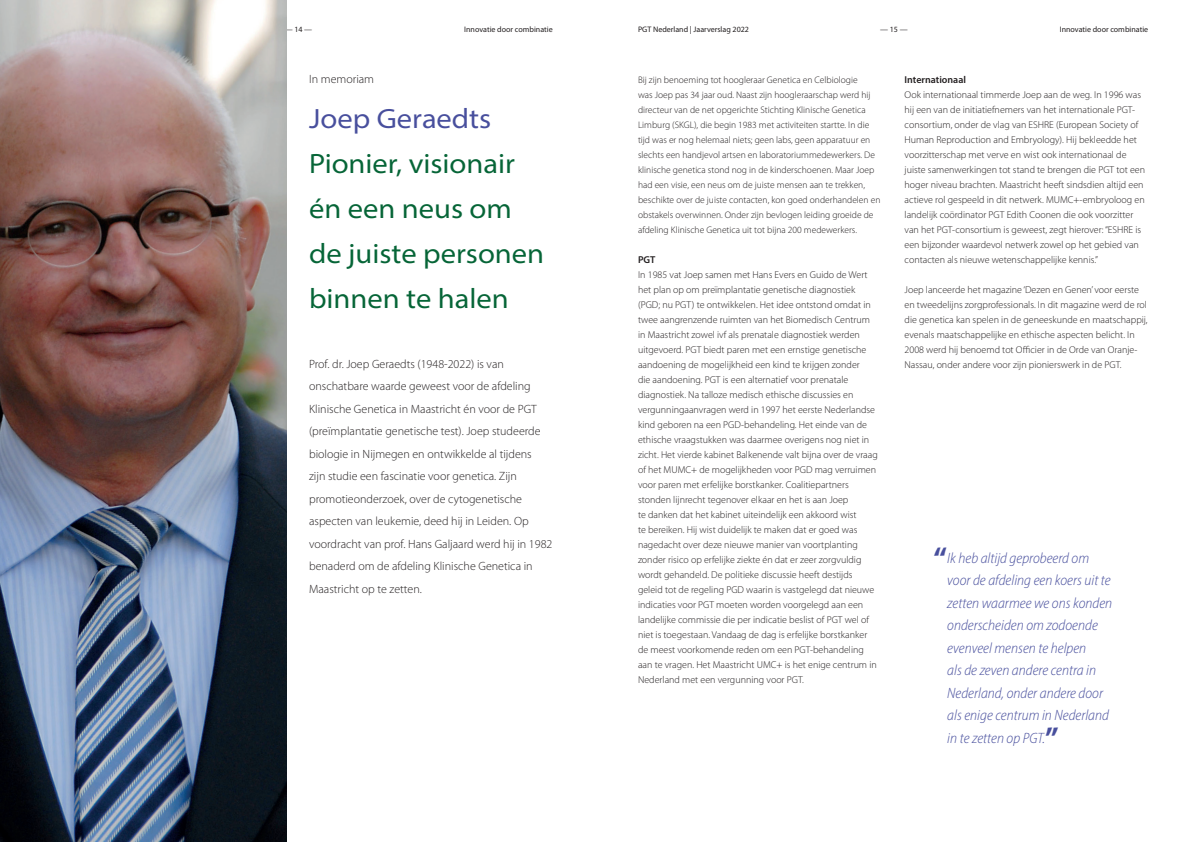
<style>
.page{position:relative;width:1191px;height:842px;background:#fff}
.page>*{position:absolute;margin:0;border:0;box-sizing:border-box;transform-origin:0 0}
.PGT_-_Casus_Titel{font:semi-expanded 28px/45px "Myriad Pro";color:#066537}
.PGT_-_Quote{font:italic 300 semi-condensed 15px/22.5px "Myriad Pro";color:#484f9d}
.PGT_-_Casus_Inleiding{font:300 12px/22.5px "Myriad Pro";color:#231f20}
.PGT_-_Casus_Platte_tekst{font:300 10px/15px "Myriad Pro";color:#231f20}
.PGT_-_Tekst_zwart_kopje{font:600 10px "Myriad Pro";color:#231f20}
.PGT_-_Casus_Inleiding-2{font:300 9.5px/15px "Myriad Pro";color:#231f20}
.t1{font:8px "Myriad Pro";color:#231f20}
.s1{color:#484f9d}
.s2{font-weight:700;font-style:normal;font-stretch:normal;font-size:30px}
</style>
<div class="page">
<img style="left:0;top:0;width:286px;height:842px">
<p class="t1" style="left:285px;top:24px;width:29px">— 14 —</p>
<p class="t1" style="left:464px;top:24px;width:90px">Innovatie door combinatie</p>
<p class="t1" style="left:638px;top:24px;width:112px">PGT Nederland | Jaarverslag 2022</p>
<p class="t1" style="left:880px;top:24px;width:29px">— 15 —</p>
<p class="t1" style="left:1059px;top:24px;width:90px">Innovatie door combinatie</p>
<p class="PGT_-_Casus_Inleiding" style="left:309px;top:67px;width:67px">In memoriam</p>
<p class="PGT_-_Casus_Titel" style="left:309px;top:95px;width:237px"><span class="s1">Joep Geraedts<br></span>Pionier, visionair én een neus om de juiste personen binnen te halen</p>
<p class="PGT_-_Casus_Inleiding" style="left:309px;top:352px;width:245px">Prof. dr. Joep Geraedts (1948-2022) is van onschatbare waarde geweest voor de afdeling Klinische Genetica in Maastricht én voor de PGT (preïmplantatie genetische test). Joep studeerde biologie in Nijmegen en ontwikkelde al tijdens<br>zijn studie een fascinatie voor genetica. Zijn promotieonderzoek, over de cytogenetische aspecten van leukemie, deed hij in Leiden. Op voordracht van prof. Hans Galjaard werd hij in 1982 benaderd om de afdeling Klinische Genetica in Maastricht op te zetten.</p>
<p class="PGT_-_Casus_Inleiding-2" style="left:638px;top:72px;width:244px">Bij zijn benoeming tot hoogleraar Genetica en Celbiologie<br>was Joep pas 34 jaar oud. Naast zijn hoogleraarschap werd hij directeur van de net opgerichte Stichting Klinische Genetica Limburg (SKGL), die begin 1983 met activiteiten startte. In die tijd was er nog helemaal niets; geen labs, geen apparatuur en slechts een handjevol artsen en laboratoriummedewerkers. De klinische genetica stond nog in de kinderschoenen. Maar Joep had een visie, een neus om de juiste mensen aan te trekken, beschikte over de juiste contacten, kon goed onderhandelen en obstakels overwinnen. Onder zijn bevlogen leiding groeide de afdeling Klinische Genetica uit tot bijna 200 medewerkers.</p>
<p class="PGT_-_Tekst_zwart_kopje" style="left:638px;top:253px;width:19px">PGT</p>
<p class="PGT_-_Casus_Platte_tekst" style="left:638px;top:267px;width:241px">In 1985 vat Joep samen met Hans Evers en Guido de Wert het plan op om preïmplantatie genetische diagnostiek (PGD; nu PGT) te ontwikkelen. Het idee ontstond omdat in twee aangrenzende ruimten van het Biomedisch Centrum in Maastricht zowel ivf als prenatale diagnostiek werden uitgevoerd. PGT biedt paren met een ernstige genetische aandoening de mogelijkheid een kind te krijgen zonder<br>die aandoening. PGT is een alternatief voor prenatale diagnostiek. Na talloze medisch ethische discussies en vergunningaanvragen werd in 1997 het eerste Nederlandse kind geboren na een PGD-behandeling. Het einde van de ethische vraagstukken was daarmee overigens nog niet in zicht. Het vierde kabinet Balkenende valt bijna over de vraag of het MUMC+ de mogelijkheden voor PGD mag verruimen voor paren met erfelijke borstkanker. Coalitiepartners stonden lijnrecht tegenover elkaar en het is aan Joep<br>te danken dat het kabinet uiteindelijk een akkoord wist<br>te bereiken. Hij wist duidelijk te maken dat er goed was nagedacht over deze nieuwe manier van voortplanting zonder risico op erfelijke ziekte én dat er zeer zorgvuldig wordt gehandeld. De politieke discussie heeft destijds geleid tot de regeling PGD waarin is vastgelegd dat nieuwe indicaties voor PGT moeten worden voorgelegd aan een landelijke commissie die per indicatie beslist of PGT wel of niet is toegestaan. Vandaag de dag is erfelijke borstkanker de meest voorkomende reden om een PGT-behandeling aan te vragen. Het Maastricht UMC+ is het enige centrum in Nederland met een vergunning voor PGT.</p>
<p class="PGT_-_Tekst_zwart_kopje" style="left:904px;top:73px;width:63px">Internationaal</p>
<p class="PGT_-_Casus_Platte_tekst" style="left:904px;top:87px;width:242px">Ook internationaal timmerde Joep aan de weg. In 1996 was hij een van de initiatiefnemers van het internationale PGT&shy;consortium, onder de vlag van ESHRE (European Society of Human Reproduction and Embryology). Hij bekleedde het voorzitterschap met verve en wist ook internationaal de juiste samenwerkingen tot stand te brengen die PGT tot een hoger niveau brachten. Maastricht heeft sindsdien altijd een actieve rol gespeeld in dit netwerk. MUMC+-embryoloog en landelijk coördinator PGT Edith Coonen die ook voorzitter van het PGT-consortium is geweest, zegt hierover: “ESHRE is een bijzonder waardevol netwerk zowel op het gebied van contacten als nieuwe wetenschappelijke kennis.”</p>
<p class="PGT_-_Casus_Platte_tekst" style="left:904px;top:282px;width:245px">Joep lanceerde het magazine ‘Dezen en Genen’ voor eerste en tweedelijns zorgprofessionals. In dit magazine werd de rol die genetica kan spelen in de geneeskunde en maatschappij, evenals maatschappelijke en ethische aspecten belicht. In 2008 werd hij benoemd tot Officier in de Orde van Oranje-Nassau, onder andere voor zijn pionierswerk in de PGT.</p>
<p class="PGT_-_Quote" style="left:947px;top:546px;width:166px;text-indent:-14px"><span class="s2">“</span>Ik heb altijd geprobeerd om voor de afdeling een koers uit te zetten waarmee we ons konden onderscheiden om zodoende evenveel mensen te helpen<br>als de zeven andere centra in<br>Nederland, onder andere door als enige centrum in Nederland in te zetten op PGT.<span class="s2">”</span></p>
</div>
